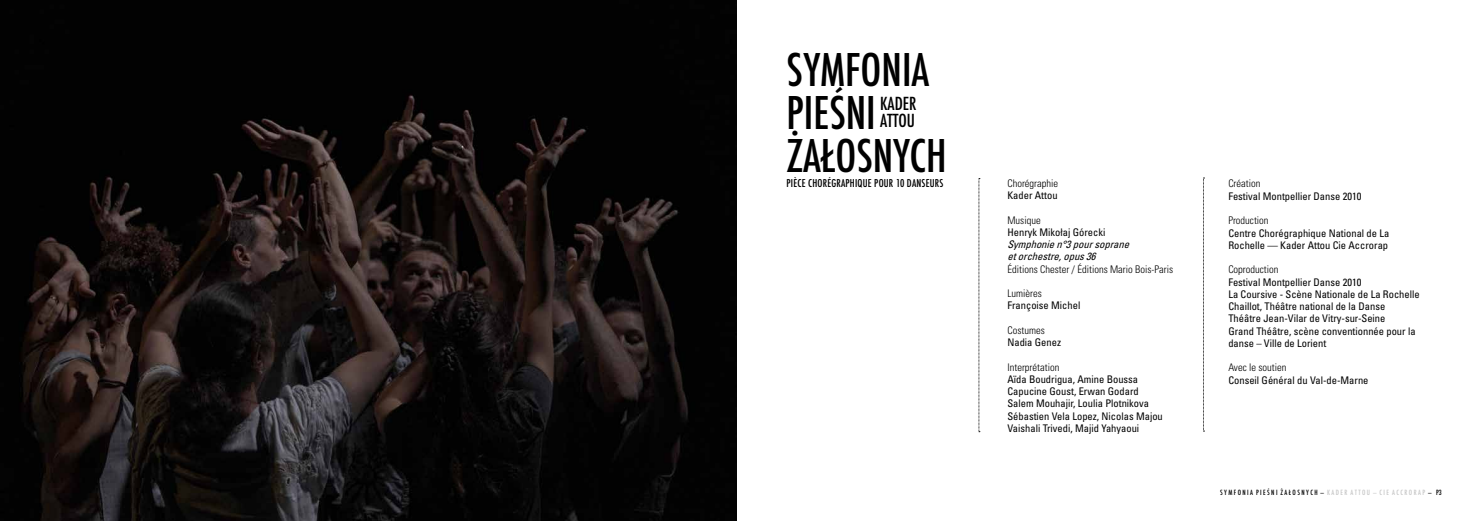
<style>
.page{position:relative;width:1474px;height:521px;background:#fff}
.page>*{position:absolute;margin:0;border:0;box-sizing:border-box;transform-origin:0 0}
.t1{font:500 condensed 43.75px/42.9px "Futura";color:#000}
.t2{font:500 condensed 17.5px/17.5px "Futura";color:#000}
.t3{font:condensed 10.5px/12.2px "Univers LT Std";color:#000}
.t4{font:300 condensed 10.5px "Univers LT Std";color:#000}
.t5{font:italic condensed 10.5px/12.2px "Univers LT Std";color:#000}
.t6{font:500 condensed 10.5px "Futura";letter-spacing:.02em;color:#000}
.t7{font:500 condensed 7px "Futura";color:#000}
.s1{color:#c6c6c6}
</style>
<div class="page">
<svg style="left:1203px;top:178px;width:1px;height:254px"></svg>
<svg style="left:978px;top:178px;width:1px;height:254px"></svg>
<img style="left:0;top:0;width:737px;height:521px">
<h1 class="t1" style="left:786px;top:49px;width:162px">SYMFONIA<br>PIEŚNI<br>ŻAŁOSNYCH</h1>
<p class="t6" style="left:786px;top:177px;width:158px">PIÈCE CHORÉGRAPHIQUE POUR 10 DANSEURS</p>
<h2 class="t2" style="left:880px;top:95px;width:38px">KADER<br>ATTOU</h2>
<p class="t4" style="left:1007px;top:177px;width:52px">Chorégraphie</p>
<p class="t3" style="left:1007px;top:189px;width:52px">Kader Attou</p>
<p class="t4" style="left:1007px;top:214px;width:35px">Musique</p>
<p class="t3" style="left:1007px;top:226px;width:99px">Henryk Mikołaj Górecki</p>
<p class="t5" style="left:1007px;top:238px;width:126px">Symphonien°3poursoprane etorchestre,opus36</p>
<p class="t4" style="left:1007px;top:263px;width:167px">Éditions Chester / Éditions Mario Bois-Paris</p>
<p class="t4" style="left:1007px;top:287px;width:36px">Lumières</p>
<p class="t3" style="left:1007px;top:299px;width:74px">Françoise Michel</p>
<p class="t4" style="left:1007px;top:324px;width:39px">Costumes</p>
<p class="t3" style="left:1007px;top:336px;width:55px">Nadia Genez</p>
<p class="t4" style="left:1007px;top:361px;width:53px">Interprétation</p>
<p class="t3" style="left:1007px;top:373px;width:157px">Aïda Boudrigua, Amine Boussa Capucine Goust, Erwan Godard Salem Mouhajir, Loulia Plotnikova Sébastien Vela Lopez, Nicolas Majou Vaishali Trivedi, Majid Yahyaoui</p>
<p class="t4" style="left:1228px;top:177px;width:34px">Création</p>
<p class="t3" style="left:1228px;top:190px;width:134px">Festival Montpellier Danse 2010</p>
<p class="t4" style="left:1228px;top:214px;width:42px">Production</p>
<p class="t3" style="left:1228px;top:226px;width:162px">Centre Chorégraphique National de La<br>Rochelle — Kader Attou Cie Accrorap</p>
<p class="t4" style="left:1228px;top:263px;width:52px">Coproduction</p>
<p class="t3" style="left:1228px;top:275px;width:193px">Festival Montpellier Danse 2010<br>La Coursive - Scène Nationale de La Rochelle Chaillot, Théâtre national de la Danse Théâtre Jean-Vilar de Vitry-sur-Seine<br>Grand Théâtre, scène conventionnée pour la danse – Ville de Lorient</p>
<p class="t4" style="left:1228px;top:361px;width:60px">Avec le soutien</p>
<p class="t3" style="left:1228px;top:373px;width:142px">Conseil Général du Val-de-Marne</p>
<p class="t7" style="left:1220px;top:488px;width:223px">S Y M F O N I A P I E Ś N I Ż A Ł O S N Y C H — <span class="s1">K A D E R A T T O U — C I E A C C R O R A P</span> — P3</p>
</div>
